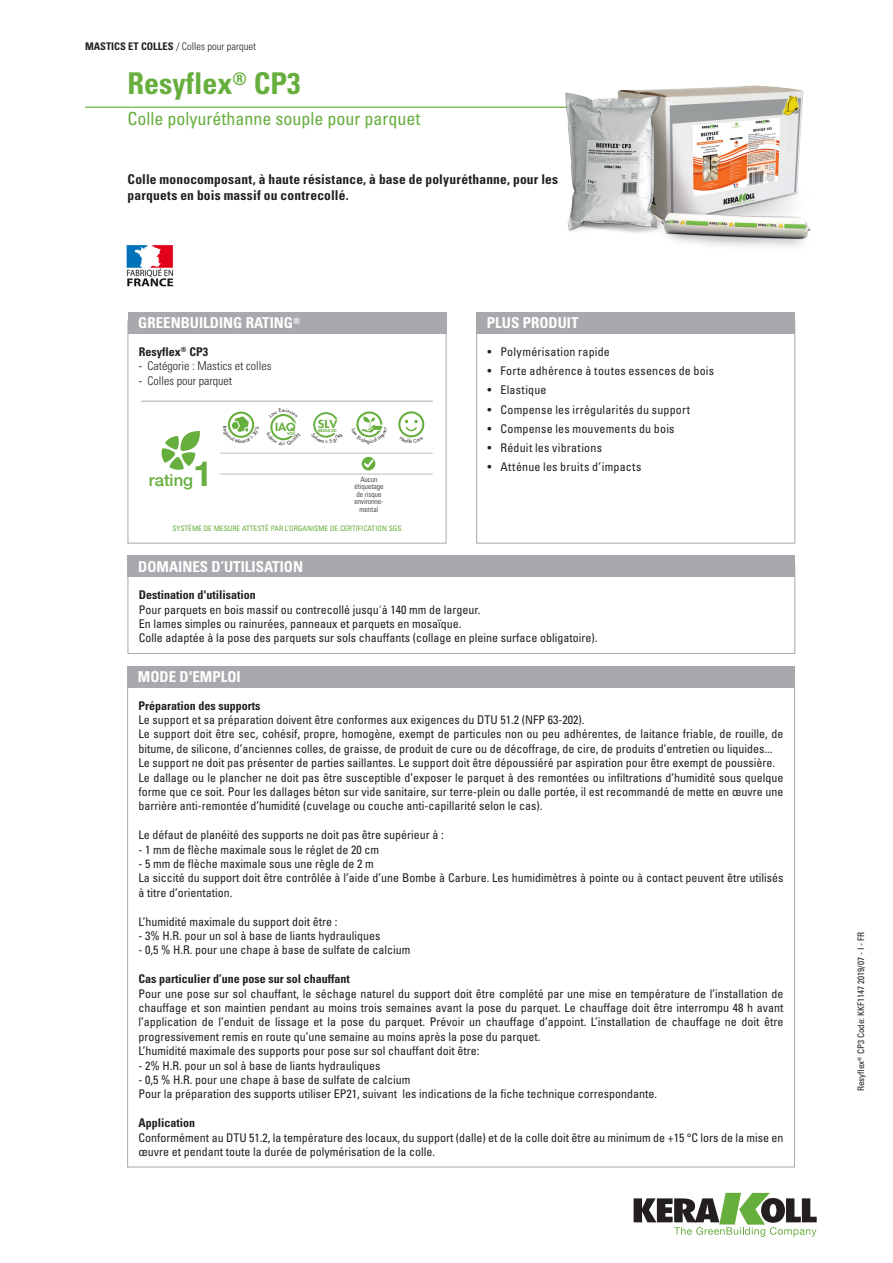
<style>
.page{position:relative;width:893px;height:1263px;background:#fff}
.page>*{position:absolute;margin:0;border:0;box-sizing:border-box;transform-origin:0 0}
.prodotto{font:700 condensed 30px "Univers LT Std";color:#66ae3d}
.sottotitolo{font:condensed 18px "Univers LT Std";color:#66ae3d}
.t1{font:500 16.65px "Helvetica Neue LT Std";color:#66ae3d}
.box_-_titolo{font:700 condensed 15px "Univers LT Std";color:#fff}
.descrizione{font:700 condensed 13.5px/16.2px "Univers LT Std";letter-spacing:.015em;color:#231f20}
.box_-_testo{font:condensed 12px/14.4px "Univers LT Std";color:#231f20}
.box_-_testo-2{font:condensed 12px "Univers LT Std";letter-spacing:.02em;color:#231f20}
.box_-_testo-3{font:700 condensed 12px "Univers LT Std";color:#231f20}
.t2{font:300 condensed 12px "Univers LT Std";color:#231f20}
.notag_GBR_nome_prod{font:700 condensed 12px "Univers LT Std";color:#231f20}
.t3{font:800 10.8px "Futura Std";color:#66ae3d;scale:1.11 1}
.t4{font:800 10.8px "Futura Std";color:#66ae3d;scale:1.15 1}
.t5{font:300 condensed 10.5px "Univers LT Std";color:#231f20}
.notag_eco_codice_sc{font:condensed 9px "Univers LT Std";color:#231f20}
.GBR_-_attestato_sgs{font:condensed 7.5px "Univers LT Std";color:#66ae3d}
.GBR_-_contenuto_rati{font:300 condensed 7.5px/7.5px "Univers LT Std";color:#231f20;text-align:center}
.t6{font:800 3.75px "Futura Std";color:#66ae3d;scale:1.2 1}
.t7{font:800 3.75px "Futura Std";color:#66ae3d;scale:1.11 1}
.s1{font-weight:700}
.s2{font-stretch:normal}
.s3{font-weight:700;font-size:34.8px}
.s4{font-size:11.1px}
</style>
<div class="page">
<hr style="left:85px;top:107px;width:710px;height:1px;background:#66ae3d">
<svg style="left:634px;top:1193px;width:183px;height:44px"></svg>
<div style="left:476px;top:321px;width:319px;height:222px;border:1px solid #a8a9ad"></div>
<div style="left:476px;top:312px;width:319px;height:22px;background:#a8a9ad"></div>
<div style="left:128px;top:564px;width:667px;height:90px;border:1px solid #a8a9ad"></div>
<div style="left:128px;top:556px;width:667px;height:21px;background:#a8a9ad"></div>
<div style="left:128px;top:321px;width:318px;height:222px;border:1px solid #a8a9ad"></div>
<div style="left:128px;top:312px;width:318px;height:22px;background:#a8a9ad"></div>
<hr style="left:220px;top:474px;width:43px;height:1px;background:#bcbdc0">
<hr style="left:263px;top:474px;width:42px;height:1px;background:#bcbdc0">
<hr style="left:305px;top:474px;width:43px;height:1px;background:#bcbdc0">
<hr style="left:348px;top:474px;width:42px;height:1px;background:#bcbdc0">
<hr style="left:390px;top:474px;width:43px;height:1px;background:#bcbdc0">
<hr style="left:141px;top:401px;width:79px;height:1px;background:#a8a9ad">
<hr style="left:220px;top:401px;width:43px;height:1px;background:#a8a9ad">
<hr style="left:263px;top:401px;width:42px;height:1px;background:#a8a9ad">
<hr style="left:305px;top:401px;width:43px;height:1px;background:#a8a9ad">
<hr style="left:348px;top:401px;width:42px;height:1px;background:#a8a9ad">
<hr style="left:390px;top:401px;width:43px;height:1px;background:#a8a9ad">
<hr style="left:220px;top:453px;width:43px;height:1px;background:#bcbdc0">
<hr style="left:263px;top:453px;width:42px;height:1px;background:#bcbdc0">
<hr style="left:305px;top:453px;width:43px;height:1px;background:#bcbdc0">
<hr style="left:348px;top:453px;width:42px;height:1px;background:#bcbdc0">
<hr style="left:390px;top:453px;width:43px;height:1px;background:#bcbdc0">
<svg style="left:161px;top:431px;width:39px;height:39px"></svg>
<div style="left:228px;top:412px;width:26px;height:26px;border:2px solid #66ae3d;border-radius:50%"></div>
<div style="left:356px;top:411px;width:26px;height:26px;border:2px solid #66ae3d;border-radius:50%"></div>
<svg style="left:362px;top:457px;width:13px;height:13px"></svg>
<svg style="left:364px;top:459px;width:9px;height:9px"></svg>
<img style="left:127px;top:245px;width:46px;height:42px">
<img style="left:558px;top:85px;width:253px;height:162px">
<div style="left:127px;top:666px;width:668px;height:21px;background:#a8a9ad"></div>
<svg style="left:227px;top:416px;width:28px;height:22px"></svg>
<svg style="left:270px;top:414px;width:27px;height:27px"></svg>
<svg style="left:313px;top:412px;width:25px;height:26px"></svg>
<svg style="left:356px;top:416px;width:27px;height:22px"></svg>
<svg style="left:398px;top:411px;width:27px;height:27px"></svg>
<p class="t5" style="left:85px;top:40px;width:172px"><span class="s1">MASTICS ET COLLES</span> / Colles pour parquet</p>
<p class="prodotto" style="left:128px;top:65px;width:174px">Resyflex<sup>®</sup> CP3</p>
<p class="sottotitolo" style="left:128px;top:108px;width:294px">Colle polyuréthanne souple pour parquet</p>
<p class="descrizione" style="left:128px;top:171px;width:432px">Colle monocomposant, à haute résistance, à base de polyuréthanne, pour les parquets en bois massif ou contrecollé.</p>
<p class="box_-_titolo" style="left:138px;top:314px;width:164px">GREENBUILDING RATING<sup>®</sup></p>
<p class="notag_GBR_nome_prod" style="left:139px;top:344px;width:71px">Resyflex<sup>®</sup> CP3</p>
<p class="t2" style="left:139px;top:359px;width:134px"><span class="s2">-</span> Catégorie : Mastics et colles</p>
<p class="t2" style="left:139px;top:373px;width:95px"><span class="s2">-</span> Colles pour parquet</p>
<p class="t1" style="left:149px;top:471px;width:65px">rating<span class="s3">1</span></p>
<p class="t3" style="left:275px;top:420px;width:20px"><span class="s4">I</span>AQ</p>
<p class="t7" style="left:287px;top:431px;width:9px">VOC</p>
<p class="t4" style="left:318px;top:417px;width:18px">SLV</p>
<p class="t6" style="left:318px;top:428px;width:17px">REDUCED</p>
<p class="GBR_-_contenuto_rati" style="left:354px;top:475px;width:31px">Aucun étiquetage de risque environne&shy;mental</p>
<p class="GBR_-_attestato_sgs" style="left:172px;top:523px;width:231px">SYSTÈME DE MESURE ATTESTÉ PAR L’ORGANISME DE CERTIFICATION SGS</p>
<p class="box_-_titolo" style="left:138px;top:557px;width:166px">DOMAINES D’UTILISATION</p>
<p class="box_-_titolo" style="left:487px;top:314px;width:93px">PLUS PRODUIT</p>
<p class="box_-_testo-2" style="left:488px;top:344px;width:124px">• Polymérisation rapide</p>
<p class="box_-_testo-2" style="left:488px;top:363px;width:228px">• Forte adhérence à toutes essences de bois</p>
<p class="box_-_testo" style="left:488px;top:383px;width:60px">• Elastique</p>
<p class="box_-_testo-2" style="left:488px;top:402px;width:204px">• Compense les irrégularités du support</p>
<p class="box_-_testo-2" style="left:488px;top:421px;width:188px">• Compense les mouvements du bois</p>
<p class="box_-_testo-2" style="left:488px;top:440px;width:116px">• Réduit les vibrations</p>
<p class="box_-_testo-2" style="left:488px;top:459px;width:155px">• Atténue les bruits d’impacts</p>
<p class="box_-_testo-3" style="left:139px;top:588px;width:119px">Destination d'utilisation</p>
<p class="box_-_testo" style="left:139px;top:602px;width:343px">Pour parquets en bois massif ou contrecollé jusqu'à 140 mm de largeur.</p>
<p class="box_-_testo" style="left:139px;top:616px;width:324px">En lames simples ou rainurées, panneaux et parquets en mosaïque.</p>
<p class="box_-_testo" style="left:139px;top:631px;width:460px">Colle adaptée à la pose des parquets sur sols chauffants (collage en pleine surface obligatoire).</p>
<p class="box_-_titolo" style="left:138px;top:668px;width:104px">MODE D'EMPLOI</p>
<p class="box_-_testo-3" style="left:139px;top:698px;width:123px">Préparation des supports</p>
<p class="box_-_testo" style="left:139px;top:712px;width:447px">Le support et sa préparation doivent être conformes aux exigences du DTU 51.2 (NFP 63-202).</p>
<p class="box_-_testo" style="left:139px;top:727px;width:646px">Le support doit être sec, cohésif, propre, homogène, exempt de particules non ou peu adhérentes, de laitance friable, de rouille, de bitume, de silicone, d’anciennes colles, de graisse, de produit de cure ou de décoffrage, de cire, de produits d’entretien ou liquides...</p>
<p class="box_-_testo" style="left:139px;top:755px;width:638px">Le support ne doit pas présenter de parties saillantes. Le support doit être dépoussiéré par aspiration pour être exempt de poussière.</p>
<p class="box_-_testo" style="left:139px;top:770px;width:646px;text-align:justify">Le dallage ou le plancher ne doit pas être susceptible d’exposer le parquet à des remontées ou infiltrations d’humidité sous quelque forme que ce soit. Pour les dallages béton sur vide sanitaire, sur terre-plein ou dalle portée, il est recommandé de mette en œuvre une barrière anti-remontée d’humidité (cuvelage ou couche anti-capillarité selon le cas).</p>
<p class="box_-_testo" style="left:139px;top:827px;width:307px">Le défaut de planéité des supports ne doit pas être supérieur à :</p>
<p class="box_-_testo" style="left:139px;top:842px;width:242px">- 1 mm de flèche maximale sous le réglet de 20 cm</p>
<p class="box_-_testo" style="left:139px;top:856px;width:237px">- 5 mm de flèche maximale sous une règle de 2 m</p>
<p class="box_-_testo" style="left:139px;top:871px;width:646px">La siccité du support doit être contrôlée à l’aide d’une Bombe à Carbure. Les humidimètres à pointe ou à contact peuvent être utilisés à titre d’orientation.</p>
<p class="box_-_testo" style="left:139px;top:914px;width:200px">L’humidité maximale du support doit être :</p>
<p class="box_-_testo" style="left:139px;top:928px;width:243px">- 3% H.R. pour un sol à base de liants hydrauliques</p>
<p class="box_-_testo" style="left:139px;top:943px;width:273px">- 0,5 % H.R. pour une chape à base de sulfate de calcium</p>
<p class="box_-_testo-3" style="left:139px;top:971px;width:213px">Cas particulier d’une pose sur sol chauffant</p>
<p class="box_-_testo" style="left:139px;top:986px;width:646px;text-align:justify">Pour une pose sur sol chauffant, le séchage naturel du support doit être complété par une mise en température de l’installation de chauffage et son maintien pendant au moins trois semaines avant la pose du parquet. Le chauffage doit être interrompu 48 h avant l’application de l’enduit de lissage et la pose du parquet. Prévoir un chauffage d’appoint. L’installation de chauffage ne doit être progressivement remis en route qu’une semaine au moins après la pose du parquet.</p>
<p class="box_-_testo" style="left:139px;top:1043px;width:342px">L’humidité maximale des supports pour pose sur sol chauffant doit être:</p>
<p class="box_-_testo" style="left:139px;top:1058px;width:243px">- 2% H.R. pour un sol à base de liants hydrauliques</p>
<p class="box_-_testo" style="left:139px;top:1072px;width:273px">- 0,5 % H.R. pour une chape à base de sulfate de calcium</p>
<p class="box_-_testo" style="left:139px;top:1087px;width:520px">Pour la préparation des supports utiliser EP21, suivant les indications de la fiche technique correspondante.</p>
<p class="box_-_testo-3" style="left:139px;top:1115px;width:58px">Application</p>
<p class="box_-_testo" style="left:139px;top:1130px;width:646px">Conformément au DTU 51.2, la température des locaux, du support (dalle) et de la colle doit être au minimum de +15 °C lors de la mise en œuvre et pendant toute la durée de polymérisation de la colle.</p>
<p class="notag_eco_codice_sc" style="left:855px;top:1091px;width:161px;rotate:-90deg">Resyflex<sup>®</sup> CP3 Code: KKF1147 2019/07 - I - FR</p>
</div>
